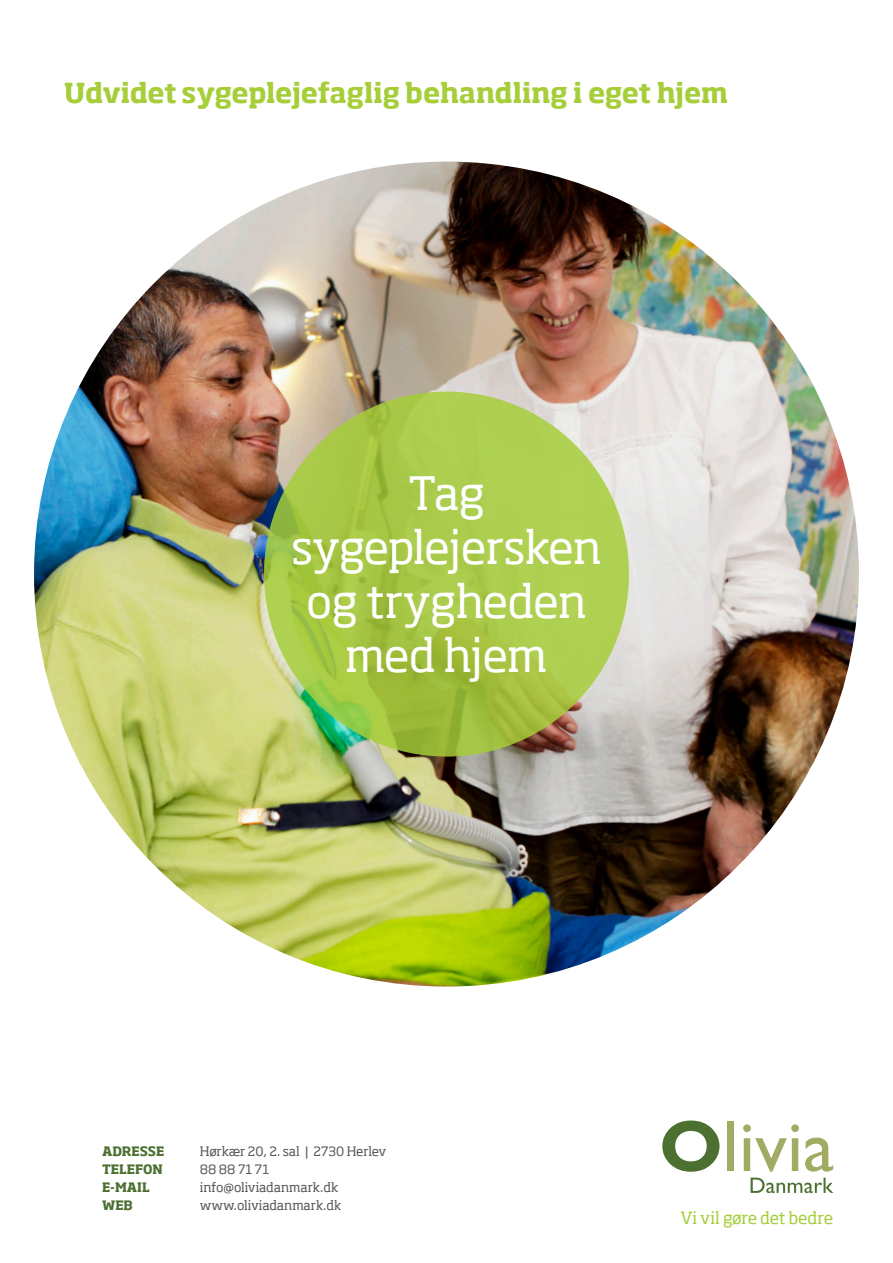
<style>
.page{position:relative;width:893px;height:1263px;background:#fff}
.page>*{position:absolute;margin:0;border:0;box-sizing:border-box;transform-origin:0 0}
.t1{font:45px "Soho Pro";letter-spacing:-.02em;color:#fff}
.t2{font:700 27px "Soho Pro";letter-spacing:-.01em;color:#a6ce39}
.t3{font:16.5px "Soho Pro";letter-spacing:-.015em;color:#a6ce39}
.t4{font:12.75px "Soho Pro";letter-spacing:-.005em;color:#57585a}
.t5{font:700 12.75px "Soho Pro";color:#4b7030}
</style>
<div class="page">
<img style="left:34px;top:162px;width:825px;height:824px;border-radius:412px">
<svg style="left:264px;top:392px;width:365px;height:364px;background:#a7c848"></svg>
<svg style="left:662px;top:1120px;width:57px;height:52px"></svg>
<div style="left:728px;top:1121px;width:6px;height:50px;background:#a3aa63"></div>
<svg style="left:743px;top:1124px;width:90px;height:69px"></svg>
<p class="t2" style="left:64px;top:73px;width:666px">Udvidet sygeplejefaglig behandling i eget hjem</p>
<p class="t1" style="left:408px;top:462px;width:78px">Tag</p>
<p class="t1" style="left:291px;top:516px;width:312px">sygeplejersken</p>
<p class="t1" style="left:306px;top:570px;width:282px">og trygheden</p>
<p class="t1" style="left:345px;top:624px;width:204px">med hjem</p>
<p class="t5" style="left:102px;top:1142px;width:64px">ADRESSE</p>
<p class="t4" style="left:200px;top:1142px;width:188px">Hørkær 20, 2. sal | 2730 Herlev</p>
<p class="t5" style="left:102px;top:1160px;width:62px">TELEFON</p>
<p class="t4" style="left:200px;top:1160px;width:71px">88 88 71 71</p>
<p class="t5" style="left:102px;top:1178px;width:49px">E-MAIL</p>
<p class="t4" style="left:200px;top:1178px;width:140px">info@oliviadanmark.dk</p>
<p class="t5" style="left:102px;top:1196px;width:32px">WEB</p>
<p class="t4" style="left:200px;top:1196px;width:143px">www.oliviadanmark.dk</p>
<p class="t3" style="left:680px;top:1206px;width:154px">Vi vil gøre det bedre</p>
</div>
